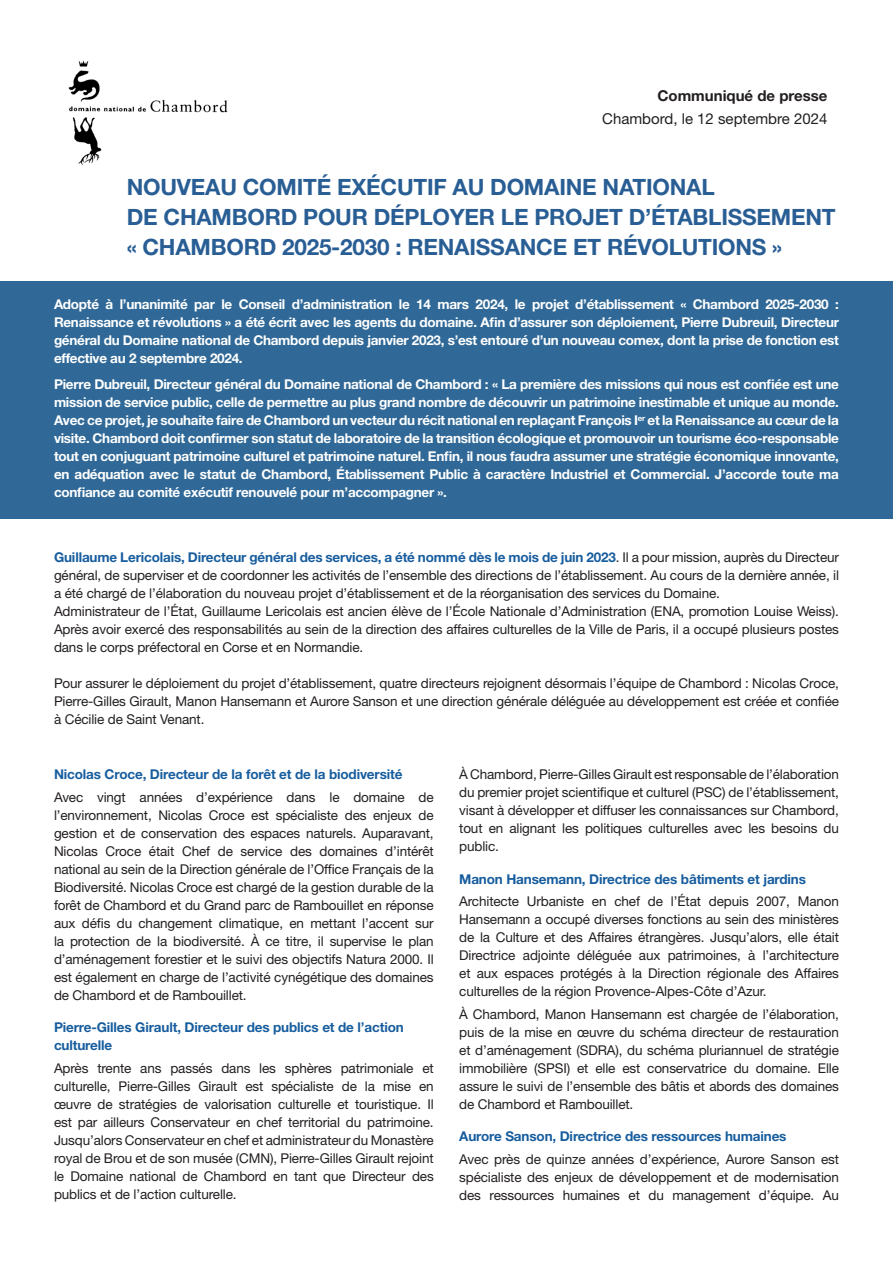
<style>
.page{position:relative;width:893px;height:1263px;background:#fff}
.page>*{position:absolute;margin:0;border:0;box-sizing:border-box;transform-origin:0 0}
.t1{font:700 22.5px/30px "Helvetica Neue LT Std";letter-spacing:-.01em;color:#295e95}
.t2{font:15px "Helvetica Neue LT Std";color:#231f20}
.t3{font:700 15px "Helvetica Neue LT Std";color:#231f20}
.t4{font:13.5px/18px "Helvetica Neue LT Std";letter-spacing:-.01em;color:#231f20;text-align:justify}
.t5{font:700 13.5px/18px "Helvetica Neue LT Pro";letter-spacing:-.02em;color:#fff;text-align:justify}
.t6{font:700 13.5px/18px "Helvetica Neue LT Std";letter-spacing:-.01em;color:#175d9e}
.s1{font-weight:700;color:#175d9e}
</style>
<div class="page">
<img style="left:68px;top:60px;width:160px;height:105px">
<div style="left:0;top:282px;width:893px;height:237px;background:#306997"></div>
<p class="t3" style="left:657px;top:87px;width:171px">Communiqué de presse</p>
<p class="t2" style="left:602px;top:109px;width:227px">Chambord, le 12 septembre 2024</p>
<p class="t1" style="left:127px;top:172px;width:590px">NOUVEAU COMITÉ EXÉCUTIF AU DOMAINE NATIONAL</p>
<p class="t1" style="left:127px;top:202px;width:710px">DE CHAMBORD POUR DÉPLOYER LE PROJET D’ÉTABLISSEMENT « CHAMBORD 2025-2030 : RENAISSANCE ET RÉVOLUTIONS »</p>
<p class="t5" style="left:54px;top:295px;width:786px">Adopté à l’unanimité par le Conseil d’administration le 14 mars 2024, le projet d’établissement « Chambord 2025-2030 :<br>Renaissance et révolutions » a été écrit avec les agents du domaine. Afin d’assurer son déploiement, Pierre Dubreuil, Directeur général du Domaine national de Chambord depuis janvier 2023, s’est entouré d’un nouveau comex, dont la prise de fonction est effective au 2 septembre 2024.</p>
<p class="t5" style="left:54px;top:375px;width:786px">Pierre Dubreuil, Directeur général du Domaine national de Chambord : « La première des missions qui nous est confiée est une mission de service public, celle de permettre au plus grand nombre de découvrir un patrimoine inestimable et unique au monde.<br>Avec ce projet, je souhaite faire de Chambord un vecteur du récit national en replaçant François I<sup>er</sup> et la Renaissance au cœur de la visite. Chambord doit confirmer son statut de laboratoire de la transition écologique et promouvoir un tourisme éco-responsable tout en conjuguant patrimoine culturel et patrimoine naturel. Enfin, il nous faudra assumer une stratégie économique innovante, en adéquation avec le statut de Chambord, Établissement Public à caractère Industriel et Commercial. J’accorde toute ma confiance au comité exécutif renouvelé pour m’accompagner ».</p>
<p class="t4" style="left:54px;top:548px;width:786px"><span class="s1">Guillaume Lericolais, Directeur général des services, a été nommé dès le mois de juin 2023</span>. Il a pour mission, auprès du Directeur général, de superviser et de coordonner les activités de l’ensemble des directions de l’établissement. Au cours de la dernière année, il a été chargé de l’élaboration du nouveau projet d’établissement et de la réorganisation des services du Domaine.</p>
<p class="t4" style="left:54px;top:602px;width:786px">Administrateur de l’État, Guillaume Lericolais est ancien élève de l’École Nationale d’Administration (ENA, promotion Louise Weiss).<br>Après avoir exercé des responsabilités au sein de la direction des affaires culturelles de la Ville de Paris, il a occupé plusieurs postes dans le corps préfectoral en Corse et en Normandie.</p>
<p class="t4" style="left:54px;top:674px;width:786px">Pour assurer le déploiement du projet d’établissement, quatre directeurs rejoignent désormais l’équipe de Chambord : Nicolas Croce, Pierre-Gilles Girault, Manon Hansemann et Aurore Sanson et une direction générale déléguée au développement est créée et confiée à Cécilie de Saint Venant.</p>
<p class="t6" style="left:54px;top:765px;width:350px">Nicolas Croce, Directeur de la forêt et de la biodiversité</p>
<p class="t4" style="left:54px;top:788px;width:381px">Avec vingt années d’expérience dans le domaine de l’environnement, Nicolas Croce est spécialiste des enjeux de gestion et de conservation des espaces naturels. Auparavant, Nicolas Croce était Chef de service des domaines d’intérêt national au sein de la Direction générale de l’Office Français de la Biodiversité. Nicolas Croce est chargé de la gestion durable de la forêt de Chambord et du Grand parc de Rambouillet en réponse aux défis du changement climatique, en mettant l’accent sur la protection de la biodiversité. À ce titre, il supervise le plan d’aménagement forestier et le suivi des objectifs Natura 2000. Il est également en charge de l’activité cynégétique des domaines de Chambord et de Rambouillet.</p>
<p class="t6" style="left:54px;top:1018px;width:351px">Pierre-Gilles Girault, Directeur des publics et de l’action culturelle</p>
<p class="t4" style="left:54px;top:1059px;width:381px">Après trente ans passés dans les sphères patrimoniale et culturelle, Pierre-Gilles Girault est spécialiste de la mise en œuvre de stratégies de valorisation culturelle et touristique. Il est par ailleurs Conservateur en chef territorial du patrimoine.<br>Jusqu’alors Conservateur en chef et administrateur du Monastère royal de Brou et de son musée (CMN), Pierre-Gilles Girault rejoint le Domaine national de Chambord en tant que Directeur des publics et de l’action culturelle.</p>
<p class="t4" style="left:459px;top:765px;width:381px">À Chambord, Pierre-Gilles Girault est responsable de l’élaboration du premier projet scientifique et culturel (PSC) de l’établissement, visant à développer et diffuser les connaissances sur Chambord, tout en alignant les politiques culturelles avec les besoins du public.</p>
<p class="t6" style="left:459px;top:870px;width:348px">Manon Hansemann, Directrice des bâtiments et jardins</p>
<p class="t4" style="left:459px;top:892px;width:381px">Architecte Urbaniste en chef de l’État depuis 2007, Manon Hansemann a occupé diverses fonctions au sein des ministères de la Culture et des Affaires étrangères. Jusqu’alors, elle était Directrice adjointe déléguée aux patrimoines, à l’architecture et aux espaces protégés à la Direction régionale des Affaires culturelles de la région Provence-Alpes-Côte d’Azur.</p>
<p class="t4" style="left:459px;top:1005px;width:381px">À Chambord, Manon Hansemann est chargée de l’élaboration, puis de la mise en œuvre du schéma directeur de restauration et d’aménagement (SDRA), du schéma pluriannuel de stratégie immobilière (SPSI) et elle est conservatrice du domaine. Elle assure le suivi de l’ensemble des bâtis et abords des domaines de Chambord et Rambouillet.</p>
<p class="t6" style="left:459px;top:1127px;width:329px">Aurore Sanson, Directrice des ressources humaines</p>
<p class="t4" style="left:459px;top:1150px;width:381px">Avec près de quinze années d’expérience, Aurore Sanson est spécialiste des enjeux de développement et de modernisation des ressources humaines et du management d’équipe. Au</p>
</div>
